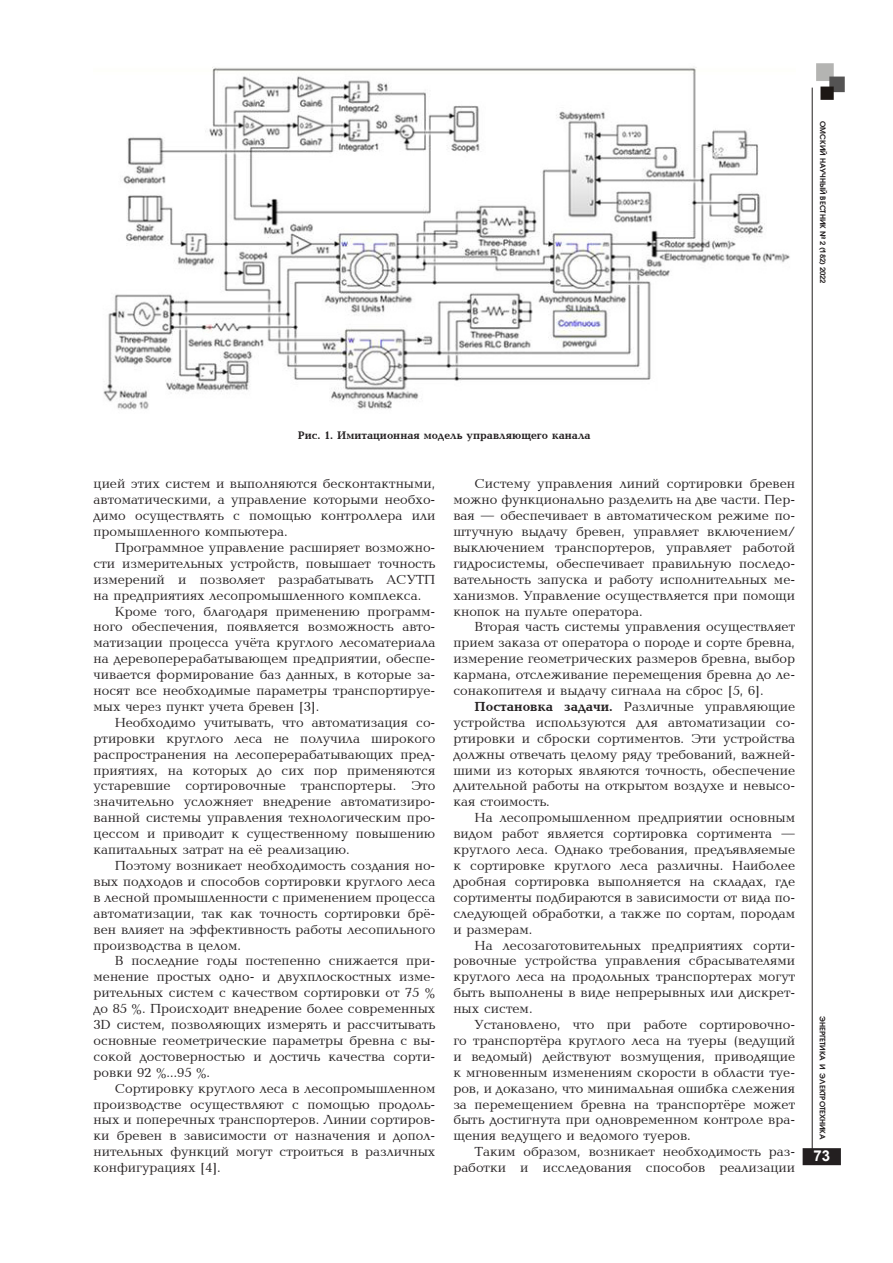
<style>
.page{position:relative;width:893px;height:1263px;background:#fff}
.page>*{position:absolute;margin:0;border:0;box-sizing:border-box;transform-origin:0 0}
.t1{font:700 15px "Arial";color:#fff}
.основной_текст{font:13.5px/15.9px "Baltica CTT";color:#231f20;text-align:justify}
.подрисуночная_подпис{font:700 11.25px "Baltica C";color:#231f20}
.t2{font:600 7.5px "Avant Garde Gothic C";color:#231f20}
.s1{font-family:"Baltica C";font-weight:700}
</style>
<div class="page">
<div style="left:803px;top:1149px;width:37px;height:15px;background:#231f20"></div>
<div style="left:803px;top:1148px;width:38px;height:17px;border:2px solid #231f20"></div>
<hr style="left:812px;top:88px;width:1px;height:1071px;background:#231f20">
<img style="left:816px;top:63px;width:29px;height:37px">
<img style="left:103px;top:67px;width:687px;height:343px">
<p class="t2" style="left:827px;top:121px;width:164px;rotate:90deg">ОМСКИЙ НАУЧНЫЙ ВЕСТНИК № 2 (182) 2022</p>
<p class="подрисуночная_подпис" style="left:298px;top:429px;width:294px">Рис. 1. Имитационная модель управляющего канала</p>
<p class="основной_текст" style="left:94px;top:477px;width:343px">цией этих систем и выполняются бесконтактными, автоматическими, а управление которыми необхо&shy;димо осуществлять с помощью контроллера или промышленного компьютера.</p>
<p class="основной_текст" style="left:94px;top:540px;width:343px;text-indent:21px">Программное управление расширяет возможно&shy;сти измерительных устройств, повышает точность измерений и позволяет разрабатывать АСУТП на предприятиях лесопромышленного комплекса.</p>
<p class="основной_текст" style="left:94px;top:604px;width:343px;text-indent:21px">Кроме того, благодаря применению программ&shy;ного обеспечения, появляется возможность авто&shy;матизации процесса учёта круглого лесоматериала на деревоперерабатывающем предприятии, обеспе&shy;чивается формирование баз данных, в которые за&shy;носят все необходимые параметры транспортируе&shy;мых через пункт учета бревен [3].</p>
<p class="основной_текст" style="left:94px;top:715px;width:343px;text-indent:21px">Необходимо учитывать, что автоматизация со&shy;ртировки круглого леса не получила широкого распространения на лесоперерабатывающих пред&shy;приятиях, на которых до сих пор применяются устаревшие сортировочные транспортеры. Это значительно усложняет внедрение автоматизиро&shy;ванной системы управления технологическим про&shy;цессом и приводит к существенному повышению капитальных затрат на её реализацию.</p>
<p class="основной_текст" style="left:94px;top:858px;width:343px;text-indent:21px">Поэтому возникает необходимость создания но&shy;вых подходов и способов сортировки круглого леса в лесной промышленности с применением процесса автоматизации, так как точность сортировки брё&shy;вен влияет на эффективность работы лесопильного производства в целом.</p>
<p class="основной_текст" style="left:94px;top:954px;width:343px;text-indent:21px">В последние годы постепенно снижается при&shy;менение простых одно- и двухплоскостных изме&shy;рительных систем с качеством сортировки от 75 % до 85 %. Происходит внедрение более современных 3D систем, позволяющих измерять и рассчитывать основные геометрические параметры бревна с вы&shy;сокой достоверностью и достичь качества сорти&shy;ровки 92 %…95 %.</p>
<p class="основной_текст" style="left:94px;top:1081px;width:343px;text-indent:21px">Сортировку круглого леса в лесопромышленном производстве осуществляют с помощью продоль&shy;ных и поперечных транспортеров. Линии сортиров&shy;ки бревен в зависимости от назначения и допол&shy;нительных функций могут строиться в различных конфигурациях [4].</p>
<p class="основной_текст" style="left:453px;top:477px;width:343px;text-indent:21px">Систему управления линий сортировки бревен можно функционально разделить на две части. Пер&shy;вая — обеспечивает в автоматическом режиме по&shy;штучную выдачу бревен, управляет включением/ выключением транспортеров, управляет работой гидросистемы, обеспечивает правильную последо&shy;вательность запуска и работу исполнительных ме&shy;ханизмов. Управление осуществляется при помощи кнопок на пульте оператора.</p>
<p class="основной_текст" style="left:453px;top:620px;width:343px;text-indent:21px">Вторая часть системы управления осуществляет прием заказа от оператора о породе и сорте бревна, измерение геометрических размеров бревна, выбор кармана, отслеживание перемещения бревна до ле&shy;сонакопителя и выдачу сигнала на сброс [5, 6].</p>
<p class="основной_текст" style="left:453px;top:699px;width:343px;text-indent:21px"><span class="s1">Постановка задачи.</span> Различные управляющие устройства используются для автоматизации со&shy;ртировки и сброски сортиментов. Эти устройства должны отвечать целому ряду требований, важней&shy;шими из которых являются точность, обеспечение длительной работы на открытом воздухе и невысо&shy;кая стоимость.</p>
<p class="основной_текст" style="left:453px;top:810px;width:343px;text-indent:21px">На лесопромышленном предприятии основным видом работ является сортировка сортимента — круглого леса. Однако требования, предъявляемые к сортировке круглого леса различны. Наиболее дробная сортировка выполняется на складах, где сортименты подбираются в зависимости от вида по&shy;следующей обработки, а также по сортам, породам и размерам.</p>
<p class="основной_текст" style="left:453px;top:938px;width:343px;text-indent:21px">На лесозаготовительных предприятиях сорти&shy;ровочные устройства управления сбрасывателями круглого леса на продольных транспортерах могут быть выполнены в виде непрерывных или дискрет&shy;ных систем.</p>
<p class="основной_текст" style="left:453px;top:1017px;width:343px;text-indent:21px">Установлено, что при работе сортировочно&shy;го транспортёра круглого леса на туеры (ведущий и ведомый) действуют возмущения, приводящие к мгновенным изменениям скорости в области туе&shy;ров, и доказано, что минимальная ошибка слежения за перемещением бревна на транспортёре может быть достигнута при одновременном контроле вра&shy;щения ведущего и ведомого туеров.</p>
<p class="основной_текст" style="left:453px;top:1144px;width:343px;text-align:right">Таким образом, возникает необходимость раз&shy;работки и исследования способов реализации</p>
<p class="t2" style="left:827px;top:1016px;width:125px;rotate:90deg">ЭНЕРГЕТИКА И ЭЛЕКТРОТЕХНИКА</p>
<p class="t1" style="left:813px;top:1145px;width:18px">73</p>
</div>
